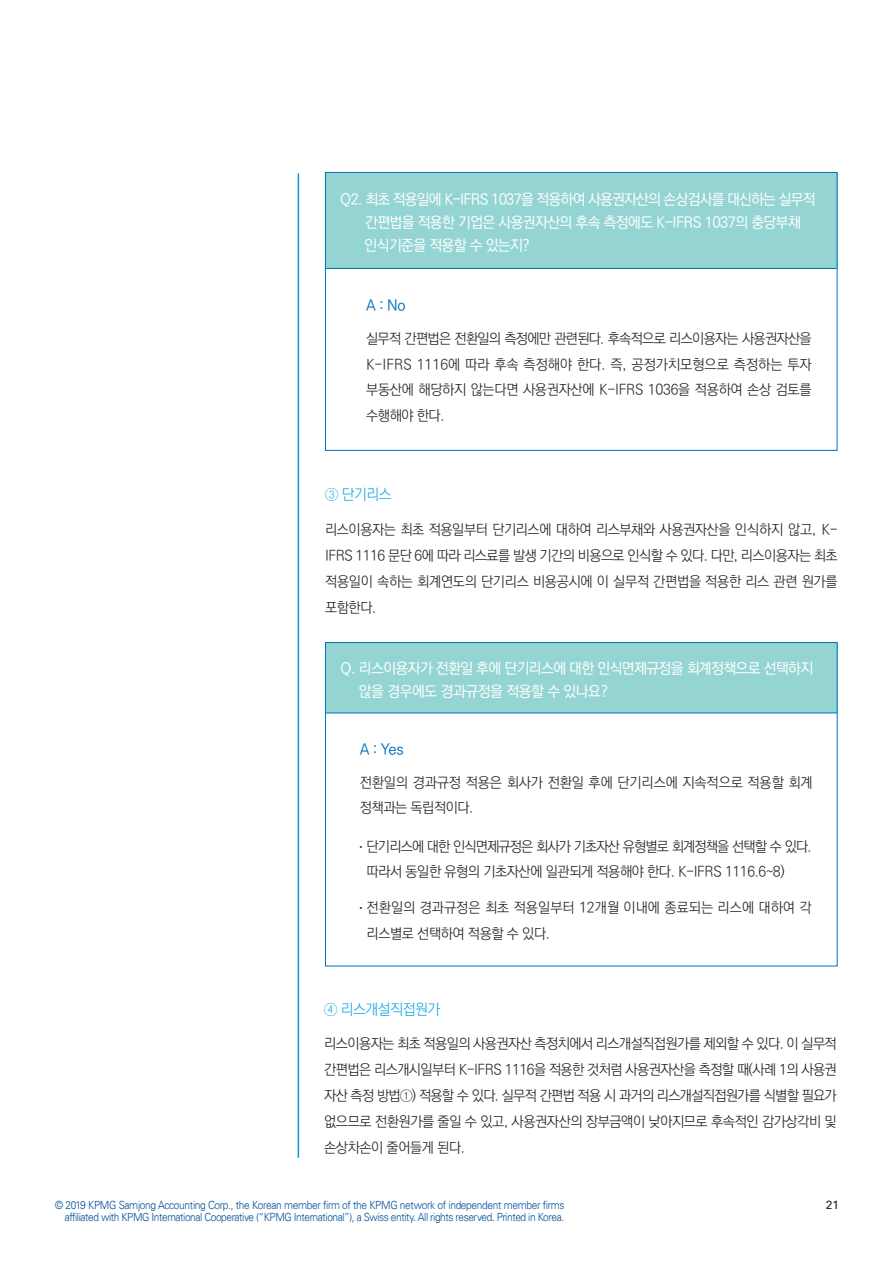
<style>
.page{position:relative;width:893px;height:1263px;background:#fff}
.page>*{position:absolute;margin:0;border:0;box-sizing:border-box;transform-origin:0 0}
.t1{font:500 15px/23.2px "Ko Pub Dotum";letter-spacing:-.04em;color:#fff}
.t2{font:300 15px "Ko Pub Dotum";letter-spacing:-.03em;color:#1ca9e1}
.t3{font:500 15px "Ko Pub Dotum";color:#0072bc}
.t4{font:300 14.25px/26px "Ko Pub Dotum";letter-spacing:-.03em;color:#231f20;text-align:justify}
.t5{font:300 14.25px/25.5px "Ko Pub Dotum";letter-spacing:-.06em;color:#231f20}
.t6{font:300 14.25px/25.5px "Ko Pub Dotum";color:#231f20}
.t7{font:300 14.25px/25.5px "Ko Pub Dotum";letter-spacing:-.01em;color:#231f20}
.t8{font:12px "Universfor KPMG";color:#231f20}
.t9{font:300 11.25px/12px "Univers 45";letter-spacing:-.04em;color:#014d97;text-align:right;scale:.9 1}
.s1{font-weight:700;font-size:13.5px}
</style>
<div class="page">
<div style="left:325px;top:172px;width:512px;height:97px;background:#94d5d3"></div>
<div style="left:325px;top:172px;width:512px;height:279px;border:1px solid #0072bc"></div>
<hr style="left:326px;top:268px;width:511px;height:1px;background:#0072bc">
<div style="left:325px;top:642px;width:512px;height:71px;background:#94d5d3"></div>
<div style="left:325px;top:642px;width:512px;height:324px;border:1px solid #0072bc"></div>
<hr style="left:326px;top:713px;width:511px;height:1px;background:#0072bc">
<hr style="left:298px;top:173px;width:1px;height:985px;background:#009cdc">
<p class="t1" style="left:365px;top:188px;width:452px;text-indent:-24px">Q2. 최초 적용일에 K-IFRS 1037을 적용하여 사용권자산의 손상검사를 대신하는 실무적 간편법을 적용한 기업은 사용권자산의 후속 측정에도 K-IFRS 1037의 충당부채 인식기준을 적용할 수 있는지?</p>
<p class="t3" style="left:366px;top:298px;width:41px">A : No</p>
<p class="t4" style="left:366px;top:327px;width:447px;line-height:25.5px">실무적 간편법은 전환일의 측정에만 관련된다. 후속적으로 리스이용자는 사용권자산을 K-IFRS 1116에 따라 후속 측정해야 한다. 즉, 공정가치모형으로 측정하는 투자 부동산에 해당하지 않는다면 사용권자산에 K-IFRS 1036을 적용하여 손상 검토를 수행해야 한다.</p>
<p class="t2" style="left:325px;top:487px;width:68px">③ 단기리스</p>
<p class="t4" style="left:325px;top:517px;width:514px">리스이용자는 최초 적용일부터 단기리스에 대하여 리스부채와 사용권자산을 인식하지 않고, K-IFRS 1116 문단 6에 따라 리스료를 발생 기간의 비용으로 인식할 수 있다. 다만, 리스이용자는 최초 적용일이 속하는 회계연도의 단기리스 비용공시에 이 실무적 간편법을 적용한 리스 관련 원가를 포함한다.</p>
<p class="t1" style="left:359px;top:657px;width:456px;text-indent:-18px">Q. 리스이용자가 전환일 후에 단기리스에 대한 인식면제규정을 회계정책으로 선택하지 않을 경우에도 경과규정을 적용할 수 있나요?</p>
<p class="t3" style="left:360px;top:742px;width:46px">A : Yes</p>
<p class="t7" style="left:360px;top:770px;width:454px">전환일의 경과규정 적용은 회사가 전환일 후에 단기리스에 지속적으로 적용할 회계 정책과는 독립적이다.</p>
<p class="t5" style="left:367px;top:834px;width:446px;text-indent:-11px"><span class="s1">ㆍ</span>단기리스에 대한 인식면제규정은 회사가 기초자산 유형별로 회계정책을 선택할 수 있다. 따라서 동일한 유형의 기초자산에 일관되게 적용해야 한다. K-IFRS 1116.6~8)</p>
<p class="t6" style="left:367px;top:896px;width:446px;text-indent:-11px"><span class="s1">ㆍ</span>전환일의 경과규정은 최초 적용일부터 12개월 이내에 종료되는 리스에 대하여 각 리스별로 선택하여 적용할 수 있다.</p>
<p class="t2" style="left:324px;top:1002px;width:118px">④ 리스개설직접원가</p>
<p class="t4" style="left:324px;top:1031px;width:514px">리스이용자는 최초 적용일의 사용권자산 측정치에서 리스개설직접원가를 제외할 수 있다. 이 실무적 간편법은 리스개시일부터 K-IFRS 1116을 적용한 것처럼 사용권자산을 측정할 때(사례 1의 사용권 자산 측정 방법①) 적용할 수 있다. 실무적 간편법 적용 시 과거의 리스개설직접원가를 식별할 필요가 없으므로 전환원가를 줄일 수 있고, 사용권자산의 장부금액이 낮아지므로 후속적인 감가상각비 및 손상차손이 줄어들게 된다.</p>
<p class="t9" style="left:55px;top:1199px;width:567px">© 2019 KPMG Samjong Accounting Corp., the Korean member firm of the KPMG network of independent member firms affiliated with KPMG International Cooperative (“KPMG International”), a Swiss entity. All rights reserved. Printed in Korea.</p>
<p class="t8" style="left:826px;top:1198px;width:15px">21</p>
</div>
